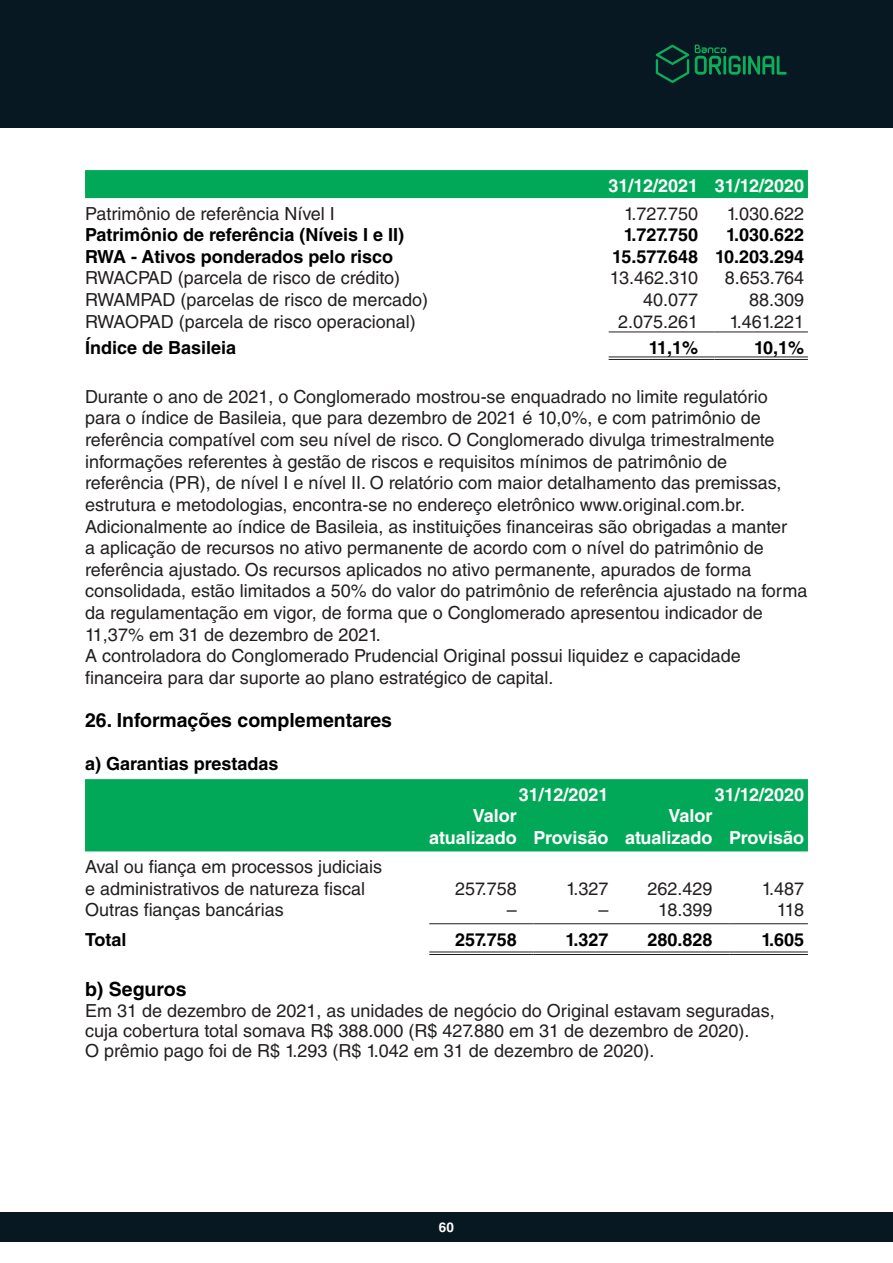
<style>
.page{position:relative;width:893px;height:1263px;background:#fff}
.page>*{position:absolute;margin:0;border:0;box-sizing:border-box;transform-origin:0 0}
.NOTAS{font:700 19.5px "Helvetica LT Std";color:#000}
.A_ESQUERDA{font:18px/21.6px "Helvetica LT Std";color:#231f20}
.A_ESQUERDA-2{font:700 18px "Helvetica LT Std";color:#000}
.FIO_SIMPLES{font:18px "Helvetica LT Std";color:#231f20}
.FIO_SIMPLES-2{font:700 18px/21.6px "Helvetica LT Std";color:#fff;text-align:right}
.FIO_SIMPLES-3{font:700 18px "Helvetica LT Std";color:#000}
.FIO_DUPLOS__FIOS{font:700 18px "Helvetica LT Std";color:#000}
.t1{font:700 13.5px "Helvetica LT Std";color:#fff}
</style>
<div class="page">
<div style="left:0;top:1212px;width:893px;height:30px;background:#071822"></div>
<div style="left:0;top:0;width:893px;height:128px;background:#071822"></div>
<svg style="left:656px;top:45px;width:33px;height:38px"></svg>
<hr style="left:743px;top:56px;width:3px;height:19px;background:#0bae5a">
<svg style="left:748px;top:56px;width:39px;height:19px"></svg>
<svg style="left:695px;top:45px;width:45px;height:30px"></svg>
<div style="left:85px;top:170px;width:723px;height:28px;background:#00a857"></div>
<hr style="left:609px;top:332px;width:106px;height:1px;background:#231f20">
<hr style="left:715px;top:332px;width:93px;height:1px;background:#231f20">
<hr style="left:609px;top:357px;width:106px;height:1px;background:#231f20">
<hr style="left:609px;top:359px;width:106px;height:1px;background:#231f20">
<hr style="left:715px;top:357px;width:93px;height:1px;background:#231f20">
<hr style="left:715px;top:359px;width:93px;height:1px;background:#231f20">
<div style="left:85px;top:779px;width:723px;height:72px;background:#00a857"></div>
<hr style="left:429px;top:923px;width:104px;height:1px;background:#231f20">
<hr style="left:533px;top:923px;width:92px;height:1px;background:#231f20">
<hr style="left:625px;top:923px;width:104px;height:1px;background:#231f20">
<hr style="left:729px;top:923px;width:79px;height:1px;background:#231f20">
<hr style="left:429px;top:952px;width:104px;height:1px;background:#231f20">
<hr style="left:429px;top:954px;width:104px;height:1px;background:#231f20">
<hr style="left:533px;top:952px;width:92px;height:1px;background:#231f20">
<hr style="left:533px;top:954px;width:92px;height:1px;background:#231f20">
<hr style="left:625px;top:952px;width:104px;height:1px;background:#231f20">
<hr style="left:625px;top:954px;width:104px;height:1px;background:#231f20">
<hr style="left:729px;top:952px;width:79px;height:1px;background:#231f20">
<hr style="left:729px;top:954px;width:79px;height:1px;background:#231f20">
<p class="FIO_SIMPLES-2" style="left:609px;top:174px;width:91px">31/12/2021</p>
<p class="FIO_SIMPLES-2" style="left:715px;top:174px;width:91px">31/12/2020</p>
<p class="A_ESQUERDA" style="left:85px;top:203px;width:251px">Patrimônio de referência Nível I</p>
<p class="FIO_SIMPLES" style="left:624px;top:203px;width:75px">1.727.750</p>
<p class="FIO_SIMPLES" style="left:727px;top:203px;width:79px">1.030.622</p>
<p class="A_ESQUERDA-2" style="left:85px;top:224px;width:321px">Patrimônio de referência (Níveis I e II)</p>
<p class="FIO_SIMPLES-3" style="left:624px;top:224px;width:76px">1.727.750</p>
<p class="FIO_SIMPLES-3" style="left:726px;top:224px;width:79px">1.030.622</p>
<p class="A_ESQUERDA-2" style="left:85px;top:246px;width:310px">RWA - Ativos ponderados pelo risco</p>
<p class="FIO_SIMPLES-3" style="left:612px;top:246px;width:88px">15.577.648</p>
<p class="FIO_SIMPLES-3" style="left:715px;top:246px;width:91px">10.203.294</p>
<p class="A_ESQUERDA" style="left:85px;top:267px;width:317px">RWACPAD (parcela de risco de crédito)</p>
<p class="FIO_SIMPLES" style="left:610px;top:268px;width:90px">13.462.310</p>
<p class="FIO_SIMPLES" style="left:725px;top:268px;width:81px">8.653.764</p>
<p class="A_ESQUERDA" style="left:85px;top:289px;width:345px">RWAMPAD (parcelas de risco de mercado)</p>
<p class="FIO_SIMPLES" style="left:643px;top:289px;width:57px">40.077</p>
<p class="FIO_SIMPLES" style="left:749px;top:289px;width:57px">88.309</p>
<p class="A_ESQUERDA" style="left:85px;top:311px;width:332px">RWAOPAD (parcela de risco operacional)</p>
<p class="FIO_SIMPLES" style="left:618px;top:311px;width:82px">2.075.261</p>
<p class="FIO_SIMPLES" style="left:729px;top:311px;width:76px">1.461.221</p>
<p class="A_ESQUERDA-2" style="left:85px;top:337px;width:153px">Índice de Basileia</p>
<p class="FIO_DUPLOS__FIOS" style="left:649px;top:337px;width:51px">11,1%</p>
<p class="FIO_DUPLOS__FIOS" style="left:754px;top:337px;width:52px">10,1%</p>
<p class="A_ESQUERDA" style="left:85px;top:386px;width:698px">Durante o ano de 2021, o Conglomerado mostrou-se enquadrado no limite regulatório para o índice de Basileia, que para dezembro de 2021 é 10,0%, e com patrimônio de referência compatível com seu nível de risco. O Conglomerado divulga trimestralmente informações referentes à gestão de riscos e requisitos mínimos de patrimônio de referência (PR), de nível I e nível II. O relatório com maior detalhamento das premissas, estrutura e metodologias, encontra-se no endereço eletrônico www.original.com.br.</p>
<p class="A_ESQUERDA" style="left:85px;top:515px;width:724px">Adicionalmente ao índice de Basileia, as instituições financeiras são obrigadas a manter<br>a aplicação de recursos no ativo permanente de acordo com o nível do patrimônio de referência ajustado. Os recursos aplicados no ativo permanente, apurados de forma consolidada, estão limitados a 50% do valor do patrimônio de referência ajustado na forma da regulamentação em vigor, de forma que o Conglomerado apresentou indicador de 11,37% em 31 de dezembro de 2021.</p>
<p class="A_ESQUERDA" style="left:85px;top:645px;width:657px">A controladora do Conglomerado Prudencial Original possui liquidez e capacidade financeira para dar suporte ao plano estratégico de capital.</p>
<p class="NOTAS" style="left:85px;top:708px;width:309px">26. Informações complementares</p>
<p class="A_ESQUERDA-2" style="left:85px;top:753px;width:195px">a) Garantias prestadas</p>
<p class="FIO_SIMPLES-2" style="left:519px;top:783px;width:91px">31/12/2021</p>
<p class="FIO_SIMPLES-2" style="left:715px;top:783px;width:91px">31/12/2020</p>
<p class="FIO_SIMPLES-2" style="left:429px;top:805px;width:89px">Valor atualizado</p>
<p class="FIO_SIMPLES-2" style="left:625px;top:805px;width:89px">Valor atualizado</p>
<p class="FIO_SIMPLES-2" style="left:533px;top:826px;width:76px">Provisão</p>
<p class="FIO_SIMPLES-2" style="left:729px;top:826px;width:76px">Provisão</p>
<p class="A_ESQUERDA" style="left:85px;top:856px;width:299px">Aval ou fiança em processos judiciais e administrativos de natureza fiscal</p>
<p class="FIO_SIMPLES" style="left:455px;top:878px;width:63px">257.758</p>
<p class="FIO_SIMPLES" style="left:566px;top:878px;width:44px">1.327</p>
<p class="FIO_SIMPLES" style="left:647px;top:878px;width:67px">262.429</p>
<p class="FIO_SIMPLES" style="left:762px;top:878px;width:44px">1.487</p>
<p class="A_ESQUERDA" style="left:85px;top:899px;width:200px">Outras fianças bancárias</p>
<p class="FIO_SIMPLES" style="left:507px;top:899px;width:12px">–</p>
<p class="FIO_SIMPLES" style="left:598px;top:899px;width:12px">–</p>
<p class="FIO_SIMPLES" style="left:658px;top:899px;width:56px">18.399</p>
<p class="FIO_SIMPLES" style="left:777px;top:899px;width:29px">118</p>
<p class="A_ESQUERDA-2" style="left:85px;top:928px;width:43px">Total</p>
<p class="FIO_DUPLOS__FIOS" style="left:455px;top:928px;width:63px">257.758</p>
<p class="FIO_DUPLOS__FIOS" style="left:566px;top:928px;width:44px">1.327</p>
<p class="FIO_DUPLOS__FIOS" style="left:647px;top:928px;width:67px">280.828</p>
<p class="FIO_DUPLOS__FIOS" style="left:761px;top:928px;width:44px">1.605</p>
<p class="NOTAS" style="left:85px;top:978px;width:103px">b) Seguros</p>
<p class="A_ESQUERDA" style="left:85px;top:1000px;width:691px;line-height:20.1px">Em 31 de dezembro de 2021, as unidades de negócio do Original estavam seguradas, cuja cobertura total somava R$ 388.000 (R$ 427.880 em 31 de dezembro de 2020).</p>
<p class="A_ESQUERDA" style="left:85px;top:1039px;width:571px">O prêmio pago foi de R$ 1.293 (R$ 1.042 em 31 de dezembro de 2020).</p>
<p class="t1" style="left:439px;top:1218px;width:17px">60</p>
</div>
